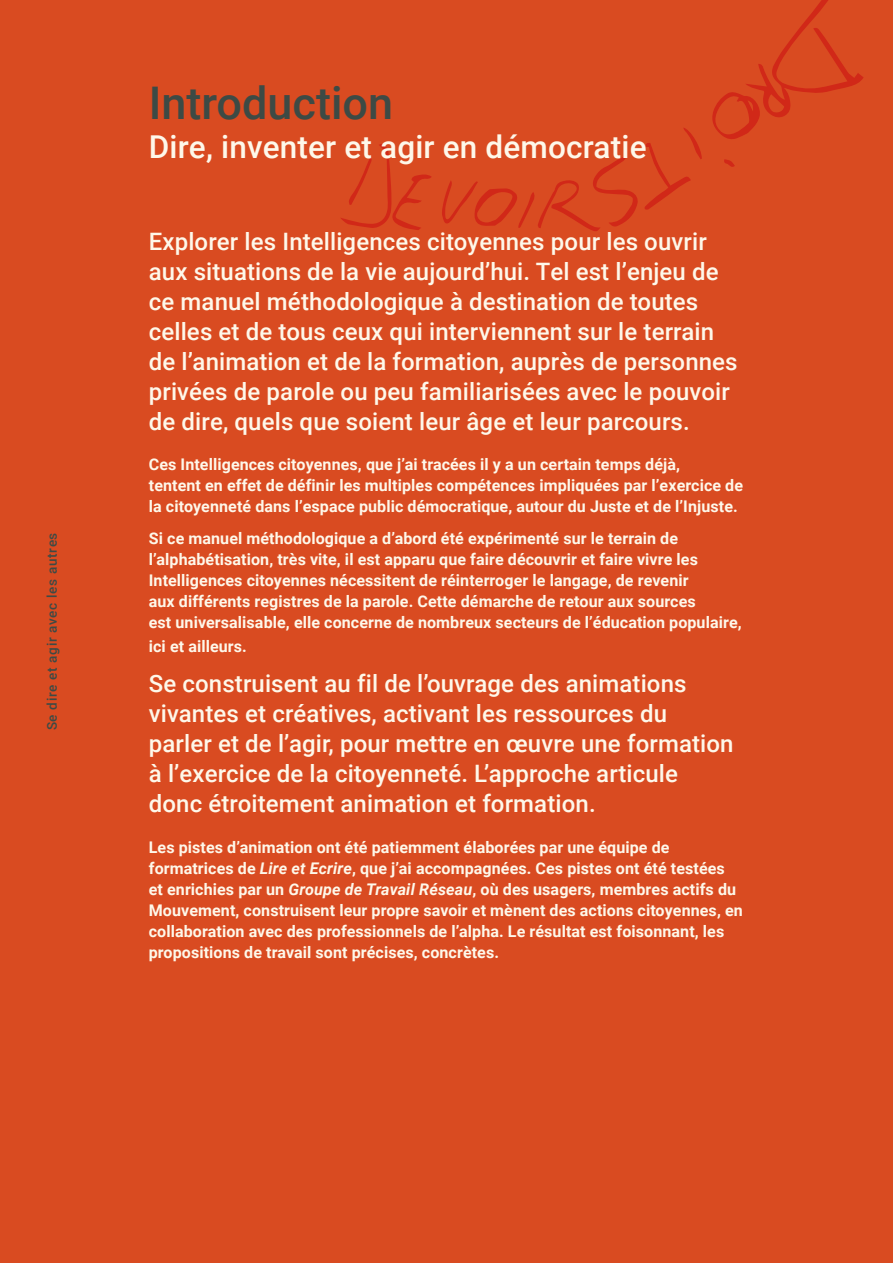
<style>
.page{position:relative;width:893px;height:1263px;background:#d94b21}
.page>*{position:absolute;margin:0;border:0;box-sizing:border-box;transform-origin:0 0}
.t1{font:500 45px "Roboto";color:#3d4a45}
.t2{font:500 31.5px "Roboto";letter-spacing:.005em;color:#fef8ea}
.t3{font:500 24px/30px "Roboto";letter-spacing:.005em;color:#fef8ea}
.t4{font:700 16.05px/21px "Roboto";letter-spacing:.005em;color:#fef8ea}
.t5{font:500 13.5px "Roboto";letter-spacing:.05em;color:#3d4a45}
.s1{font-style:italic}
</style>
<div class="page">
<svg style="left:712px;top:0;width:152px;height:139px"></svg>
<svg style="left:341px;top:144px;width:91px;height:86px"></svg>
<svg style="left:442px;top:128px;width:260px;height:103px"></svg>
<svg style="left:724px;top:159px;width:11px;height:8px"></svg>
<p class="t5" style="left:42px;top:730px;width:199px;rotate:-90deg">Se dire et agir avec les autres</p>
<h1 class="t1" style="left:149px;top:72px;width:246px">Introduction</h1>
<h2 class="t2" style="left:149px;top:125px;width:499px">Dire, inventer et agir en démocratie</h2>
<p class="t3" style="left:149px;top:226px;width:590px">Explorer les Intelligences citoyennes pour les ouvrir aux situations de la vie aujourd’hui. Tel est l’enjeu de ce manuel méthodologique à destination de toutes celles et de tous ceux qui interviennent sur le terrain de l’animation et de la formation, auprès de personnes privées de parole ou peu familiarisées avec le pouvoir de dire, quels que soient leur âge et leur parcours.</p>
<p class="t4" style="left:149px;top:453px;width:596px">Ces Intelligences citoyennes, que j’ai tracées il y a un certain temps déjà,<br>tentent en effet de définir les multiples compétences impliquées par l’exercice de la citoyenneté dans l’espace public démocratique, autour du Juste et de l’Injuste.</p>
<p class="t4" style="left:149px;top:527px;width:594px">Si ce manuel méthodologique a d’abord été expérimenté sur le terrain de l’alphabétisation, très vite, il est apparu que faire découvrir et faire vivre les Intelligences citoyennes nécessitent de réinterroger le langage, de revenir<br>aux différents registres de la parole. Cette démarche de retour aux sources<br>est universalisable, elle concerne de nombreux secteurs de l’éducation populaire,</p>
<p class="t4" style="left:149px;top:635px;width:100px">ici et ailleurs.</p>
<p class="t3" style="left:149px;top:668px;width:586px">Se construisent au fil de l’ouvrage des animations vivantes et créatives, activant les ressources du parler et de l’agir, pour mettre en œuvre une formation à l’exercice de la citoyenneté. L’approche articule donc étroitement animation et formation.</p>
<p class="t4" style="left:149px;top:836px;width:595px">Les pistes d’animation ont été patiemment élaborées par une équipe de formatrices de <span class="s1">Lire et Ecrire</span>, que j’ai accompagnées. Ces pistes ont été testées et enrichies par un <span class="s1">Groupe de Travail Réseau</span>, où des usagers, membres actifs du Mouvement, construisent leur propre savoir et mènent des actions citoyennes, en collaboration avec des professionnels de l’alpha. Le résultat est foisonnant, les propositions de travail sont précises, concrètes.</p>
</div>
